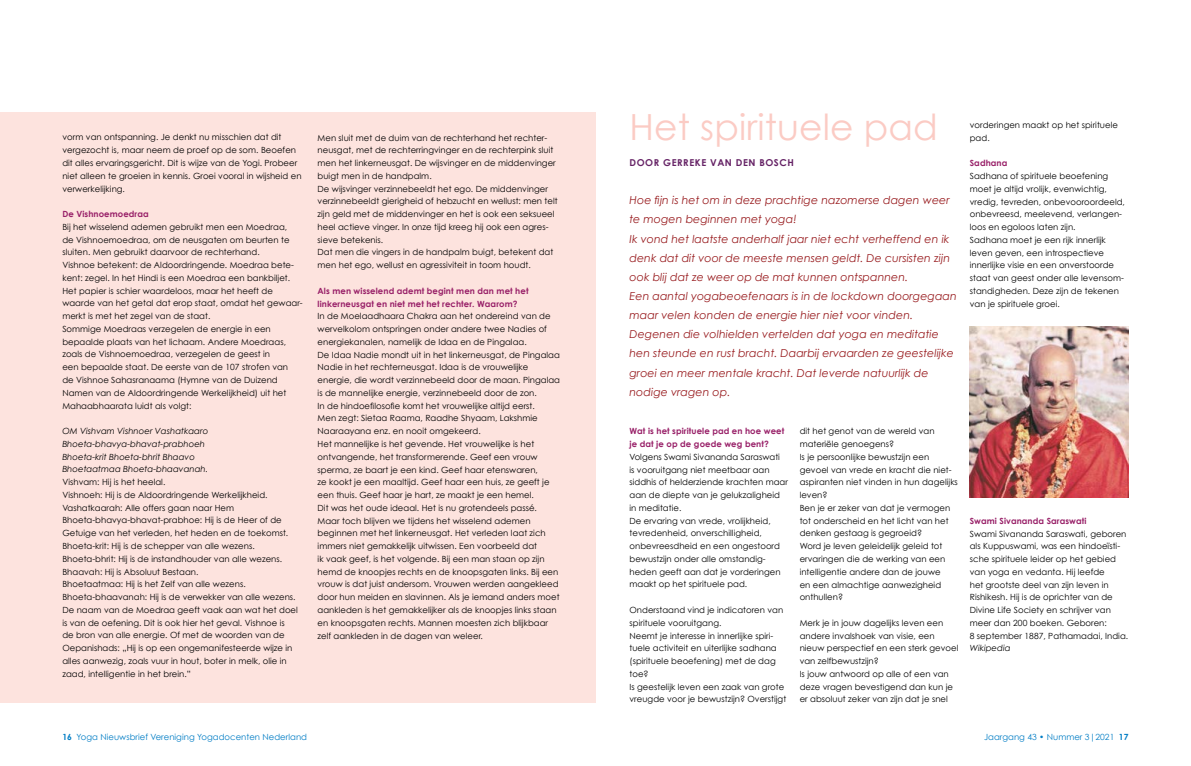
<style>
.page{position:relative;width:1191px;height:766px;background:#fff}
.page>*{position:absolute;margin:0;border:0;box-sizing:border-box;transform-origin:0 0}
.t1{font:36px "Century Gothic";letter-spacing:.005em;color:#fbcbc4}
.t2{font:italic 11px/19.1px "Century Gothic";letter-spacing:.005em;color:#981b1e}
.t3{font:700 9.5px "Century Gothic";letter-spacing:.06em;color:#652265}
.t4{font:8.5px/12.8px "Century Gothic";letter-spacing:.005em;color:#000}
.t5{font:700 8.5px/12.8px "Century Gothic";letter-spacing:.01em;color:#982068}
.t6{font:italic 8.5px/12.8px "Century Gothic";letter-spacing:.005em;color:#000}
.t7{font:8.5px "Century Gothic";letter-spacing:.005em;color:#007dc5}
.s1{font-weight:700}
</style>
<div class="page">
<div style="left:0;top:112px;width:595px;height:590px;background:#fde3de"></div>
<img style="left:969px;top:326px;width:159px;height:171px">
<p class="t4" style="left:62px;top:131px;width:241px">vorm van ontspanning. Je denkt nu misschien dat dit vergezocht is, maar neem de proef op de som. Beoefen dit alles ervaringsgericht. Dit is wijze van de Yogi. Probeer niet alleen te groeien in kennis. Groei vooral in wijsheid en verwerkelijking.</p>
<p class="t5" style="left:62px;top:207px;width:88px">De Vishnoemoedraa</p>
<p class="t4" style="left:62px;top:220px;width:242px">Bij het wisselend ademen gebruikt men een Moedraa,<br>de Vishnoemoedraa, om de neusgaten om beurten te sluiten. Men gebruikt daarvoor de rechterhand.<br>Vishnoe betekent: de Aldoordringende. Moedraa bete&shy;kent: zegel. In het Hindi is een Moedraa een bankbiljet.<br>Het papier is schier waardeloos, maar het heeft de waarde van het getal dat erop staat, omdat het gewaar&shy;merkt is met het zegel van de staat.<br>Sommige Moedraas verzegelen de energie in een bepaalde plaats van het lichaam. Andere Moedraas, zoals de Vishnoemoedraa, verzegelen de geest in<br>een bepaalde staat. De eerste van de 107 strofen van<br>de Vishnoe Sahasranaama (Hymne van de Duizend Namen van de Aldoordringende Werkelijkheid) uit het Mahaabhaarata luidt als volgt:</p>
<p class="t6" style="left:62px;top:424px;width:147px">OM Vishvam Vishnoer Vashatkaaro Bhoeta-bhavya-bhavat-prabhoeh Bhoeta-krit Bhoeta-bhrit Bhaavo Bhoetaatmaa Bhoeta-bhaavanah.</p>
<p class="t4" style="left:62px;top:475px;width:237px">Vishvam: Hij is het heelal.<br>Vishnoeh: Hij is de Aldoordringende Werkelijkheid.<br>Vashatkaarah: Alle offers gaan naar Hem Bhoeta-bhavya-bhavat-prabhoe: Hij is de Heer of de Getuige van het verleden, het heden en de toekomst.<br>Bhoeta-krit: Hij is de schepper van alle wezens.<br>Bhoeta-bhrit: Hij is de instandhouder van alle wezens.<br>Bhaavah: Hij is Absoluut Bestaan.<br>Bhoetaatmaa: Hij is het Zelf van alle wezens.<br>Bhoeta-bhaavanah: Hij is de verwekker van alle wezens.<br>De naam van de Moedraa geeft vaak aan wat het doel is van de oefening. Dit is ook hier het geval. Vishnoe is de bron van alle energie. Of met de woorden van de Oepanishads: „Hij is op een ongemanifesteerde wijze in alles aanwezig, zoals vuur in hout, boter in melk, olie in zaad, intelligentie in het brein.”</p>
<p class="t4" style="left:317px;top:131px;width:241px">Men sluit met de duim van de rechterhand het rechter&shy;neusgat, met de rechterringvinger en de rechterpink sluit men het linkerneusgat. De wijsvinger en de middenvinger buigt men in de handpalm.<br>De wijsvinger verzinnebeeldt het ego. De middenvinger verzinnebeeldt gierigheid of hebzucht en wellust: men telt zijn geld met de middenvinger en het is ook een seksueel heel actieve vinger. In onze tijd kreeg hij ook een agres&shy;sieve betekenis.<br>Dat men die vingers in de handpalm buigt, betekent dat men het ego, wellust en agressiviteit in toom houdt.</p>
<p class="t5" style="left:317px;top:284px;width:212px">Als men wisselend ademt begint men dan met het linkerneusgat en niet met het rechter. Waarom?</p>
<p class="t4" style="left:317px;top:309px;width:244px">In de Moelaadhaara Chakra aan het ondereind van de wervelkolom ontspringen onder andere twee Nadies of energiekanalen, namelijk de Idaa en de Pingalaa.<br>De Idaa Nadie mondt uit in het linkerneusgat, de Pingalaa Nadie in het rechterneusgat. Idaa is de vrouwelijke energie, die wordt verzinnebeeld door de maan. Pingalaa is de mannelijke energie, verzinnebeeld door de zon.<br>In de hindoefilosofie komt het vrouwelijke altijd eerst.<br>Men zegt: Sietaa Raama, Raadhe Shyaam, Lakshmie Naaraayana enz. en nooit omgekeerd.<br>Het mannelijke is het gevende. Het vrouwelijke is het ontvangende, het transformerende. Geef een vrouw sperma, ze baart je een kind. Geef haar etenswaren,<br>ze kookt je een maaltijd. Geef haar een huis, ze geeft je een thuis. Geef haar je hart, ze maakt je een hemel.<br>Dit was het oude ideaal. Het is nu grotendeels passé.<br>Maar toch blijven we tijdens het wisselend ademen beginnen met het linkerneusgat. Het verleden laat zich immers niet gemakkelijk uitwissen. Een voorbeeld dat<br>ik vaak geef, is het volgende. Bij een man staan op zijn hemd de knoopjes rechts en de knoopsgaten links. Bij een vrouw is dat juist andersom. Vrouwen werden aangekleed door hun meiden en slavinnen. Als je iemand anders moet aankleden is het gemakkelijker als de knoopjes links staan en knoopsgaten rechts. Mannen moesten zich blijkbaar zelf aankleden in de dagen van weleer.</p>
<h1 class="t1" style="left:629px;top:105px;width:310px">Het spirituele pad</h1>
<p class="t3" style="left:629px;top:156px;width:166px">DOOR GERREKE VAN DEN BOSCH</p>
<p class="t2" style="left:629px;top:190px;width:329px">Hoe fijn is het om in deze prachtige nazomerse dagen weer te mogen beginnen met yoga!<br>Ik vond het laatste anderhalf jaar niet echt verheffend en ik denk dat dit voor de meeste mensen geldt. De cursisten zijn ook blij dat ze weer op de mat kunnen ontspannen.<br>Een aantal yogabeoefenaars is in de lockdown doorgegaan maar velen konden de energie hier niet voor vinden.<br>Degenen die volhielden vertelden dat yoga en meditatie hen steunde en rust bracht. Daarbij ervaarden ze geestelijke groei en meer mentale kracht. Dat leverde natuurlijk de nodige vragen op.</p>
<p class="t5" style="left:629px;top:424px;width:156px">Wat is het spirituele pad en hoe weet je dat je op de goede weg bent?</p>
<p class="t4" style="left:629px;top:450px;width:160px">Volgens Swami Sivananda Saraswati<br>is vooruitgang niet meetbaar aan siddhis of helderziende krachten maar aan de diepte van je gelukzaligheid in meditatie.<br>De ervaring van vrede, vrolijkheid, tevredenheid, onverschilligheid, onbevreesdheid en een ongestoord bewustzijn onder alle omstandig&shy;heden geeft aan dat je vorderingen maakt op het spirituele pad.</p>
<p class="t4" style="left:629px;top:603px;width:158px">Onderstaand vind je indicatoren van spirituele vooruitgang.<br>Neemt je interesse in innerlijke spiri&shy;tuele activiteit en uiterlijke sadhana (spirituele beoefening) met de dag toe?<br>Is geestelijk leven een zaak van grote vreugde voor je bewustzijn? Overstijgt</p>
<p class="t4" style="left:799px;top:424px;width:160px">dit het genot van de wereld van materiële genoegens?<br>Is je persoonlijke bewustzijn een gevoel van vrede en kracht die niet&shy;aspiranten niet vinden in hun dagelijks leven?<br>Ben je er zeker van dat je vermogen tot onderscheid en het licht van het denken gestaag is gegroeid?<br>Word je leven geleidelijk geleid tot ervaringen die de werking van een intelligentie andere dan de jouwe<br>en een almachtige aanwezigheid onthullen?</p>
<p class="t4" style="left:799px;top:616px;width:160px">Merk je in jouw dagelijks leven een andere invalshoek van visie, een nieuw perspectief en een sterk gevoel van zelfbewustzijn?<br>Is jouw antwoord op alle of een van deze vragen bevestigend dan kun je er absoluut zeker van zijn dat je snel</p>
<p class="t4" style="left:969px;top:118px;width:150px">vorderingen maakt op het spirituele pad.</p>
<p class="t5" style="left:969px;top:156px;width:39px">Sadhana</p>
<p class="t4" style="left:969px;top:169px;width:157px">Sadhana of spirituele beoefening moet je altijd vrolijk, evenwichtig, vredig, tevreden, onbevooroordeeld, onbevreesd, meelevend, verlangen&shy;loos en egoloos laten zijn.<br>Sadhana moet je een rijk innerlijk leven geven, een introspectieve innerlijke visie en een onverstoorde staat van geest onder alle levensom&shy;standigheden. Deze zijn de tekenen van je spirituele groei.</p>
<p class="t5" style="left:969px;top:514px;width:118px">Swami Sivananda Saraswati</p>
<p class="t4" style="left:969px;top:526px;width:160px">Swami Sivananda Saraswati, geboren als Kuppuswami, was een hindoeïsti&shy;sche spirituele leider op het gebied van yoga en vedanta. Hij leefde<br>het grootste deel van zijn leven in Rishikesh. Hij is de oprichter van de Divine Life Society en schrijver van meer dan 200 boeken. Geboren:<br>8 september 1887, Pathamadai, India.</p>
<p class="t6" style="left:969px;top:641px;width:42px">Wikipedia</p>
<p class="t7" style="left:62px;top:732px;width:246px"><span class="s1">16</span> Yoga Nieuwsbrief Vereniging Yogadocenten Nederland</p>
<p class="t7" style="left:984px;top:732px;width:146px">Jaargang 43 • Nummer 3|2021 <span class="s1">17</span></p>
</div>
